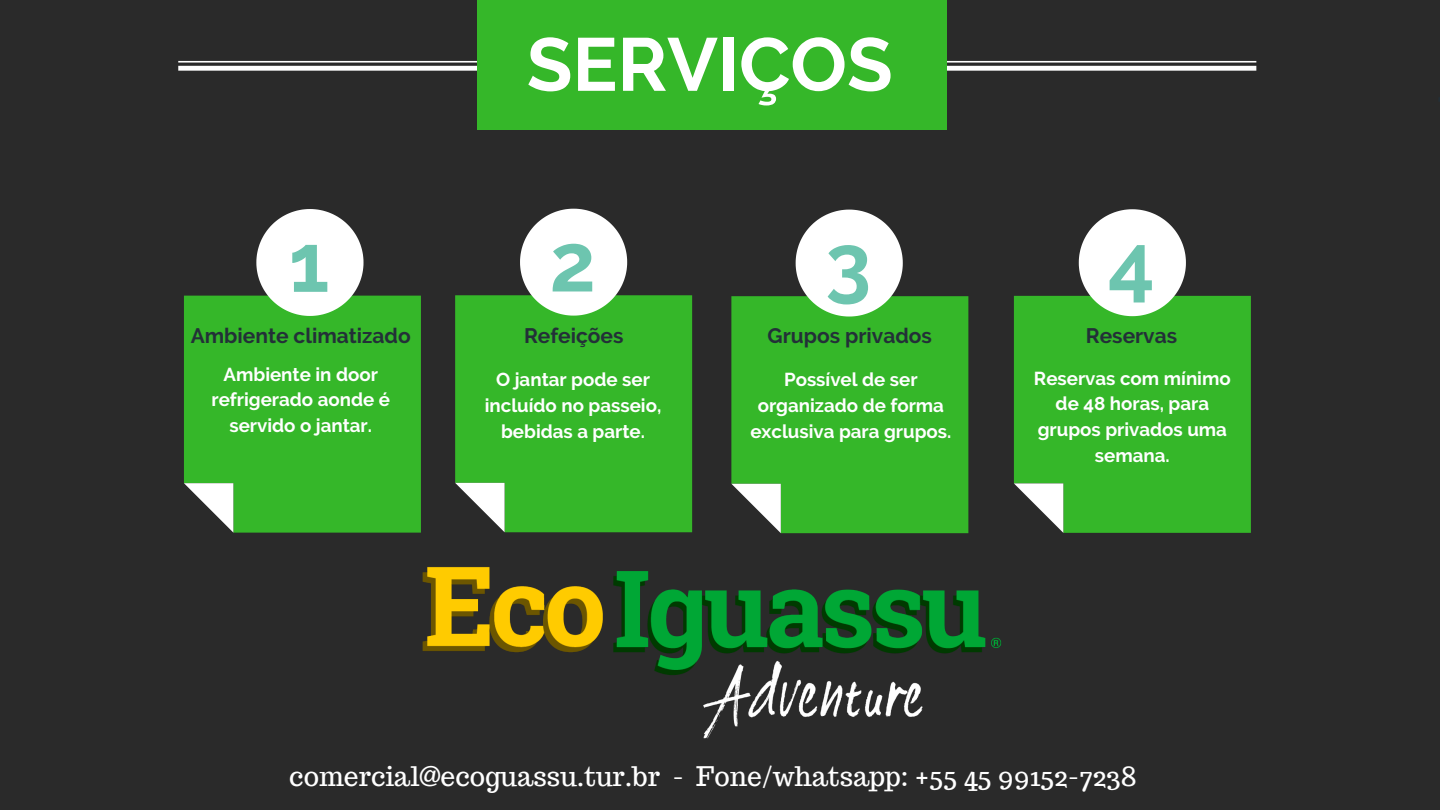
<style>
.page{position:relative;width:1440px;height:810px;background:#2a2a2a}
.page>*{position:absolute;margin:0;border:0;box-sizing:border-box;transform-origin:0 0}
.t1{font:700 82.2px "Raleway";color:#6dc5af}
.t2{font:700 74.8px "Raleway";color:#fff}
.t3{font:26.4px "Trocchi";color:#fff}
.t4{font:700 20.9px "Raleway";color:#233038}
.t5{font:700 18.7px/25.6px "Raleway";color:#fff;text-align:center}
</style>
<div class="page">
<div style="left:184px;top:296px;width:237px;height:237px;background:#35b729"></div>
<svg style="left:184px;top:483px;width:49px;height:50px"></svg>
<div style="left:455px;top:295px;width:237px;height:206px;background:#35b729"></div>
<svg style="left:455px;top:483px;width:50px;height:18px"></svg>
<div style="left:731px;top:296px;width:237px;height:205px;background:#35b729"></div>
<svg style="left:731px;top:484px;width:50px;height:17px"></svg>
<div style="left:1014px;top:296px;width:237px;height:237px;background:#35b729"></div>
<svg style="left:1014px;top:483px;width:49px;height:50px"></svg>
<svg style="left:178px;top:61px;width:1078px;height:10px"></svg>
<div style="left:477px;top:0;width:470px;height:130px;background:#35b729"></div>
<svg style="left:256px;top:209px;width:108px;height:107px;background:#d0dccf"></svg>
<svg style="left:520px;top:209px;width:107px;height:107px;background:#d2ddd1"></svg>
<svg style="left:796px;top:210px;width:107px;height:107px;background:#d2ded1"></svg>
<svg style="left:1079px;top:209px;width:107px;height:107px;background:#d2ddd1"></svg>
<img style="left:381px;top:501px;width:661px;height:238px">
<h2 class="t2" style="left:527px;top:21px;width:368px">SERVIÇOS</h2>
<h1 class="t1" style="left:289px;top:215px;width:42px">1</h1>
<h1 class="t1" style="left:549px;top:214px;width:48px">2</h1>
<h1 class="t1" style="left:825px;top:215px;width:47px">3</h1>
<h1 class="t1" style="left:1108px;top:215px;width:48px">4</h1>
<p class="t4" style="left:191px;top:323px;width:222px">Ambiente climatizado</p>
<p class="t4" style="left:524px;top:323px;width:101px">Refeições</p>
<p class="t4" style="left:768px;top:323px;width:166px">Grupos privados</p>
<p class="t4" style="left:1086px;top:323px;width:93px">Reservas</p>
<p class="t5" style="left:211px;top:361px;width:180px">Ambiente in door refrigerado aonde é servido o jantar.</p>
<p class="t5" style="left:485px;top:367px;width:178px">O jantar pode ser incluído no passeio, bebidas a parte.</p>
<p class="t5" style="left:750px;top:367px;width:203px">Possível de ser organizado de forma exclusiva para grupos.</p>
<p class="t5" style="left:1034px;top:365px;width:198px">Reservas com mínimo de 48 horas, para grupos privados uma semana.</p>
<h3 class="t3" style="left:289px;top:759px;width:849px">comercial@ecoguassu.tur.br - Fone/whatsapp: +55 45 99152-7238</h3>
</div>
